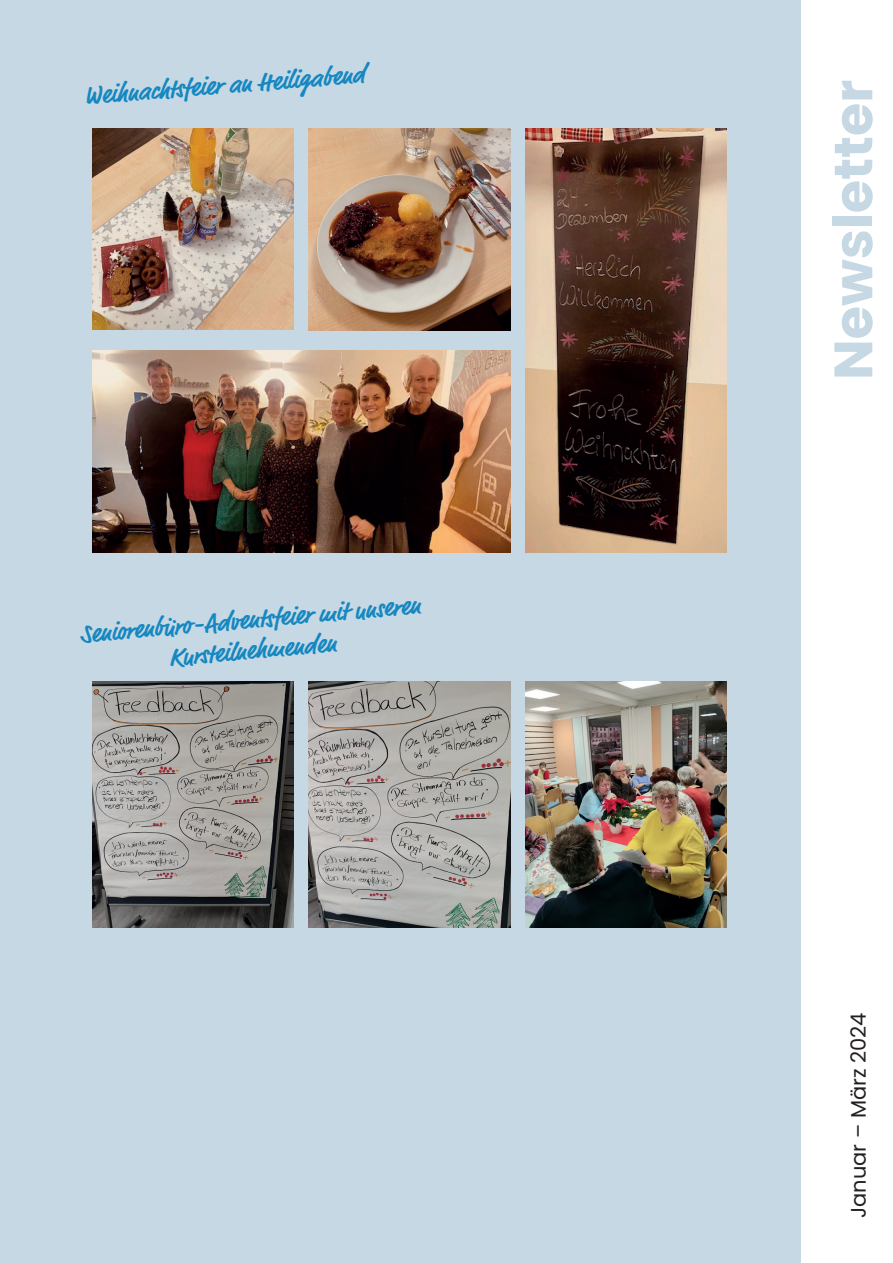
<style>
.page{position:relative;width:893px;height:1263px;background:#fff}
.page>*{position:absolute;margin:0;border:0;box-sizing:border-box;transform-origin:0 0}
.t1{font:700 54px "Poppins";color:#c5d8e3}
.t2{font:700 25.65px/30.8px "Market Pro";color:#1587c1;text-align:center}
.t3{font:21px "Poppins";color:#231f20}
</style>
<div class="page">
<div style="left:0;top:0;width:801px;height:1263px;background:#c5d8e3"></div>
<img style="left:92px;top:128px;width:202px;height:202px">
<img style="left:92px;top:682px;width:202px;height:245px">
<img style="left:525px;top:682px;width:202px;height:245px">
<img style="left:92px;top:351px;width:418px;height:201px">
<img style="left:309px;top:682px;width:201px;height:245px">
<img style="left:309px;top:129px;width:201px;height:201px">
<img style="left:525px;top:128px;width:202px;height:424px">
<p class="t2" style="left:83px;top:83px;width:283px;rotate:-5deg">Weihnachtsfeier an Heiligabend</p>
<p class="t2" style="left:79px;top:620px;width:343px;rotate:-5deg">Seniorenbüro-Adventsfeier mit unseren<br>Kursteilnehmenden</p>
<h1 class="t1" style="left:822px;top:380px;width:302px;rotate:-90deg">Newsletter</h1>
<p class="t3" style="left:846px;top:1218px;width:207px;rotate:-90deg">Januar – März 2024</p>
</div>
